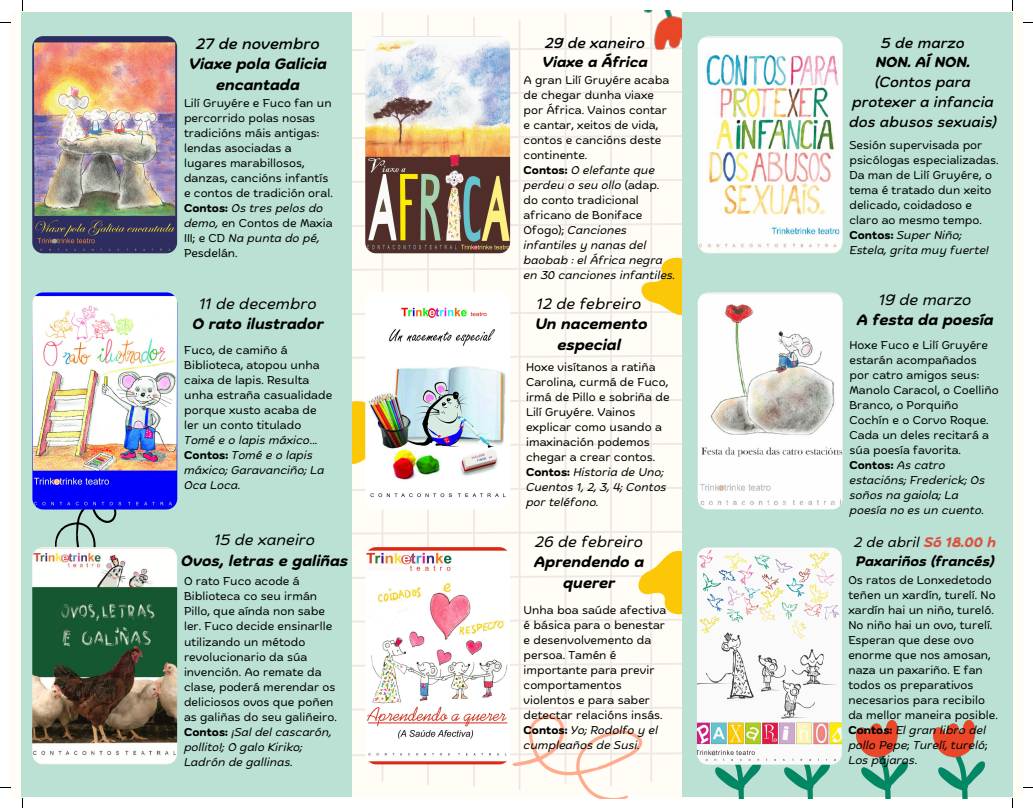
<style>
.page{position:relative;width:1033px;height:808px;background:#fff}
.page>*{position:absolute;margin:0;border:0;box-sizing:border-box;transform-origin:0 0}
.t1{font:italic 700 15px/20.6px "Biski";color:#000;text-align:center}
.t2{font:italic 500 14.38px/19.8px "Biski";color:#000;text-align:center}
.t3{font:italic 700 14.38px/19.8px "Biski";color:#000}
.t4{font:italic 700 13.75px/18.8px "Biski";color:#000}
.t5{font:11.25px/15px "Biski";color:#000}
.t6{font:italic 11.25px/15px "Biski";color:#000}
.s1{font-weight:500}
.s2{font-weight:700}
.s3{font-style:italic}
.s4{font-weight:400}
.s5{font-weight:700;font-style:normal}
.s6{font-style:normal}
.s7{color:#d95242}
</style>
<div class="page">
<div style="left:10px;top:10px;width:1013px;height:788px;background:#fffdf6"></div>
<svg style="left:352px;top:46px;width:292px;height:6px"></svg>
<svg style="left:352px;top:90px;width:330px;height:6px"></svg>
<svg style="left:352px;top:134px;width:330px;height:6px"></svg>
<svg style="left:352px;top:178px;width:330px;height:6px"></svg>
<svg style="left:352px;top:222px;width:330px;height:6px"></svg>
<svg style="left:352px;top:354px;width:330px;height:5px"></svg>
<svg style="left:352px;top:486px;width:330px;height:5px"></svg>
<svg style="left:352px;top:530px;width:330px;height:5px"></svg>
<svg style="left:352px;top:662px;width:330px;height:5px"></svg>
<hr style="left:381px;top:12px;width:2px;height:770px;background:#efe8e6">
<hr style="left:427px;top:15px;width:2px;height:769px;background:#efe8e6">
<hr style="left:473px;top:17px;width:2px;height:770px;background:#efe8e6">
<hr style="left:518px;top:20px;width:2px;height:769px;background:#efe8e6">
<hr style="left:564px;top:13px;width:2px;height:770px;background:#efe8e6">
<hr style="left:610px;top:16px;width:2px;height:770px;background:#efe8e6">
<hr style="left:650px;top:12px;width:2px;height:770px;background:#efe8e6">
<svg style="left:352px;top:257px;width:330px;height:59px"></svg>
<svg style="left:352px;top:546px;width:330px;height:77px"></svg>
<img style="left:644px;top:10px;width:38px;height:40px">
<div style="left:682px;top:12px;width:330px;height:784px;background:#bae1d4"></div>
<img style="left:710px;top:764px;width:51px;height:34px">
<img style="left:779px;top:764px;width:50px;height:34px">
<img style="left:856px;top:720px;width:51px;height:78px">
<img style="left:933px;top:720px;width:51px;height:78px">
<svg style="left:350px;top:689px;width:334px;height:109px"></svg>
<svg style="left:352px;top:398px;width:330px;height:66px"></svg>
<div style="left:22px;top:12px;width:330px;height:784px;background:#bae1d4"></div>
<svg style="left:55px;top:509px;width:62px;height:38px"></svg>
<img style="left:32px;top:36px;width:145px;height:217px;border-radius:11px">
<img style="left:32px;top:292px;width:145px;height:217px;border-radius:11px">
<img style="left:32px;top:547px;width:145px;height:217px;border-radius:11px">
<img style="left:365px;top:36px;width:145px;height:217px;border-radius:11px">
<img style="left:365px;top:292px;width:145px;height:217px;border-radius:11px">
<img style="left:365px;top:547px;width:145px;height:217px;border-radius:11px">
<img style="left:697px;top:36px;width:145px;height:217px;border-radius:11px">
<img style="left:697px;top:292px;width:145px;height:217px;border-radius:11px">
<img style="left:697px;top:547px;width:144px;height:217px;border-radius:11px">
<p class="t1" style="left:189px;top:35px;width:139px"><span class="s1">27 de novembro<br></span>Viaxe pola Galicia encantada</p>
<p class="t5" style="left:184px;top:97px;width:150px">Lilí Gruyére e Fuco fan un percorrido polas nosas tradicións máis antigas: lendas asociadas a lugares marabillosos, danzas, cancións infantís e contos de tradición oral.</p>
<p class="t5" style="left:184px;top:202px;width:150px"><span class="s2">Contos:</span> <span class="s3">Os tres pelos do demo,</span> en Contos de Maxia<br>III; e CD <span class="s3">Na punta do pé,<br></span>Pesdelán.</p>
<h2 class="t1" style="left:192px;top:294px;width:133px"><span class="s4">11 de decembro<br></span>O rato ilustrador</h2>
<h2 class="t5" style="left:184px;top:343px;width:149px">Fuco, de camiño á<br>Biblioteca, atopou unha caixa de lapis. Resulta unha estraña casualidade porque xusto acaba de ler un conto titulado<br><span class="s3">Tomé e o lapis máxico</span>...</h2>
<p class="t6" style="left:184px;top:448px;width:142px"><span class="s5">Contos:</span> Tomé e o lapis máxico; Garavanciño; La<br>Oca Loca.</p>
<p class="t1" style="left:181px;top:531px;width:168px"><span class="s4">15 de xaneiro<br></span>Ovos, letras e galiñas</p>
<p class="t5" style="left:184px;top:575px;width:154px">O rato Fuco acode á<br>Biblioteca co seu irmán<br>Pillo, que aínda non sabe ler. Fuco decide ensinarlle utilizando un método revolucionario da súa invención. Ao remate da clase, poderá merendar os deliciosos ovos que poñen as galiñas do seu galiñeiro.</p>
<p class="t6" style="left:184px;top:725px;width:149px"><span class="s5">Contos:</span> ¡Sal del cascarón, pollito!; O galo Kiriko;<br>Ladrón de gallinas.</p>
<h2 class="t3" style="left:542px;top:34px;width:107px"><span class="s1">29 de xaneiro<br></span>Viaxe a África</h2>
<p class="t5" style="left:523px;top:73px;width:147px">A gran Lilí Gruyére acaba de chegar dunha viaxe por África. Vainos contar e cantar, xeitos de vida, contos e cancións deste continente.</p>
<p class="t6" style="left:523px;top:163px;width:153px"><span class="s5">Contos:</span> O elefante que perdeu o seu ollo <span class="s6">(adap. do conto tradicional africano de Boniface<br>Ofogo);</span> Canciones infantiles y nanas del baobab : el África negra en 30 canciones infantiles.</p>
<p class="t1" style="left:535px;top:294px;width:114px"><span class="s4">12 de febreiro<br></span>Un nacemento especial</p>
<p class="t5" style="left:526px;top:360px;width:145px">Hoxe visítanos a ratiña<br>Carolina, curmá de Fuco, irmá de Pillo e sobriña de<br>Lilí Gruyére. Vainos explicar como usando a imaxinación podemos chegar a crear contos.</p>
<h2 class="t6" style="left:526px;top:465px;width:142px"><span class="s5">Contos:</span> Historia de Uno;<br>Cuentos 1, 2, 3, 4; Contos por teléfono.</h2>
<p class="t1" style="left:534px;top:532px;width:111px"><span class="s4">26 de febreiro<br></span>Aprendendo a querer</p>
<p class="t5" style="left:523px;top:604px;width:144px">Unha boa saúde afectiva é básica para o benestar e desenvolvemento da persoa. Tamén é importante para previr comportamentos violentos e para saber detectar relacións insás.</p>
<p class="t6" style="left:523px;top:724px;width:136px"><span class="s5">Contos:</span> Yo; Rodolfo y el cumpleaños de Susi.</p>
<p class="t2" style="left:849px;top:34px;width:149px">5 de marzo<br><span class="s2">NON. AÍ NON. </span>(Contos para protexer a infancia dos abusos sexuais)</p>
<h2 class="t5" style="left:849px;top:138px;width:151px">Sesión supervisada por psicólogas especializadas.</h2>
<p class="t5" style="left:849px;top:168px;width:144px">Da man de Lilí Gruyére, o tema é tratado dun xeito delicado, coidadoso e claro ao mesmo tempo.</p>
<p class="t6" style="left:849px;top:228px;width:141px"><span class="s5">Contos:</span> Super Niño;<br>Estela, grita muy fuerte!</p>
<p class="t1" style="left:856px;top:291px;width:138px"><span class="s4">19 de marzo<br></span>A festa da poesía</p>
<p class="t5" style="left:849px;top:338px;width:151px">Hoxe Fuco e Lilí Gruyére estarán acompañados por catro amigos seus:<br>Manolo Caracol, o Coelliño<br>Branco, o Porquiño<br>Cochín e o Corvo Roque.<br>Cada un deles recitará a súa poesía favorita.</p>
<p class="t6" style="left:849px;top:458px;width:137px"><span class="s5">Contos:</span> As catro estacións; Frederick; Os soños na gaiola; La poesía no es un cuento.</p>
<p class="t4" style="left:854px;top:534px;width:143px"><span class="s4">2 de abril</span> <span class="s7">Só 18.00 h<br></span>Paxariños (francés)</p>
<p class="t5" style="left:848px;top:573px;width:151px">Os ratos de Lonxedetodo teñen un xardín, turelí. No xardín hai un niño, tureló.<br>No niño hai un ovo, turelí.<br>Esperan que dese ovo enorme que nos amosan, naza un paxariño. E fan todos os preparativos necesarios para recibilo da mellor maneira posible.</p>
<p class="t6" style="left:848px;top:723px;width:141px;text-align:justify"><span class="s5">Contos:</span> El gran libro del pollo Pepe<span class="s6">;</span> Turelí, tureló<span class="s6">; </span>Los pájaros<span class="s6">.</span></p>
</div>
